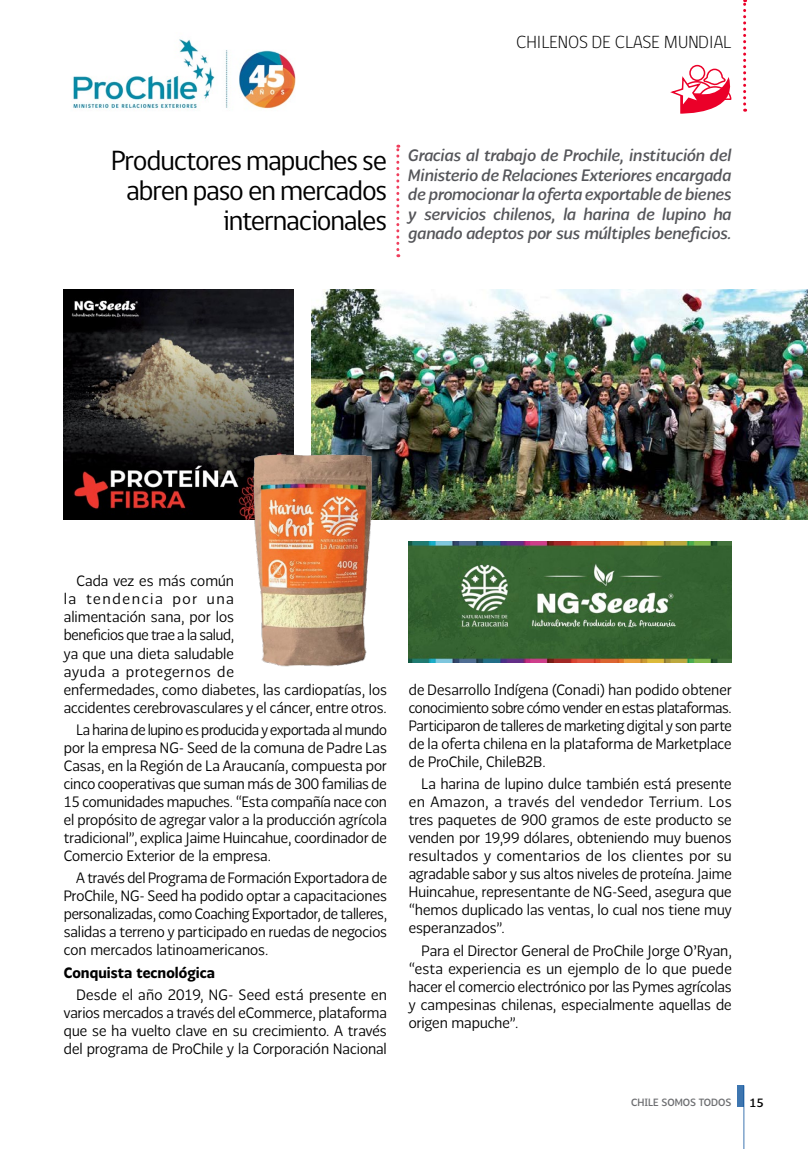
<style>
.page{position:relative;width:808px;height:1149px;background:#fff}
.page>*{position:absolute;margin:0;border:0;box-sizing:border-box;transform-origin:0 0}
.t1{font:28.5px/30px "gob CL";letter-spacing:-.04em;color:#000;text-align:right}
.t2{font:300 18px "gob CL";color:#000}
.t3{font:italic 16.5px/19.5px "Chilena";color:#55565a;text-align:justify}
.t4{font:15px/18px "Chilena Fina";color:#000;text-align:justify;scale:.95 1}
.t5{font:15px/18px "Chilena Fina";color:#000;text-align:justify;scale:.92 1}
.t6{font:15px/18px "Chilena Fina";color:#000;text-align:justify;scale:.94 1}
.t7{font:15px/18px "Chilena Fina";color:#000;text-align:justify;scale:.96 1}
.t8{font:15px "Chilena Gruesa";letter-spacing:.005em;color:#000;scale:.95 1}
.t9{font:12px "Chilena";color:#000}
.t10{font:10.5px "Chilena";color:#6d6e71}
</style>
<div class="page">
<div style="left:737px;top:1084px;width:6px;height:22px;background:#3e76b0"></div>
<hr style="left:743px;top:1084px;width:1px;height:64px;background:#004a97">
<svg style="left:670px;top:0;width:76px;height:114px"></svg>
<img style="left:73px;top:39px;width:223px;height:70px">
<img style="left:64px;top:290px;width:229px;height:229px">
<img style="left:311px;top:290px;width:497px;height:229px">
<img style="left:408px;top:541px;width:324px;height:121px">
<img style="left:249px;top:449px;width:130px;height:218px">
<svg style="left:396px;top:145px;width:3px;height:112px"></svg>
<p class="t2" style="left:516px;top:30px;width:217px">CHILENOS DE CLASE MUNDIAL</p>
<h1 class="t1" style="left:111px;top:146px;width:278px">Productores mapuches se abren paso en mercados internacionales</h1>
<p class="t3" style="left:408px;top:145px;width:325px">Gracias al trabajo de Prochile, institución del Ministerio de Relaciones Exteriores encargada de promocionar la oferta exportable de bienes y servicios chilenos, la harina de lupino ha ganado adeptos por sus múltiples beneficios.</p>
<p class="t4" style="left:64px;top:572px;width:342px;text-align:left;text-indent:13px">Cada vez es más común<br>la tendencia por una<br>alimentación sana, por los<br>beneficios que trae a la salud,<br>ya que una dieta saludable<br>ayuda a protegernos de<br>enfermedades, como diabetes, las cardiopatías, los accidentes cerebrovasculares y el cáncer, entre otros.</p>
<p class="t5" style="left:64px;top:720px;width:353px;text-indent:13px">La harina de lupino es producida y exportada al mundo por la empresa NG- Seed de la comuna de Padre Las Casas, en la Región de La Araucanía, compuesta por cinco cooperativas que suman más de 300 familias de 15 comunidades mapuches. “Esta compañía nace con el propósito de agregar valor a la producción agrícola tradicional”, explica Jaime Huincahue, coordinador de Comercio Exterior de la empresa.</p>
<p class="t6" style="left:64px;top:868px;width:345px;text-indent:13px">A través del Programa de Formación Exportadora de ProChile, NG- Seed ha podido optar a capacitaciones personalizadas, como Coaching Exportador, de talleres, salidas a terreno y participado en ruedas de negocios con mercados latinoamericanos.</p>
<p class="t8" style="left:64px;top:962px;width:161px">Conquista tecnológica</p>
<p class="t7" style="left:64px;top:985px;width:338px;text-indent:13px">Desde el año 2019, NG- Seed está presente en varios mercados a través del eCommerce, plataforma que se ha vuelto clave en su crecimiento. A través del programa de ProChile y la Corporación Nacional</p>
<p class="t4" style="left:409px;top:680px;width:341px">de Desarrollo Indígena (Conadi) han podido obtener conocimiento sobre cómo vender en estas plataformas.<br>Participaron de talleres de marketing digital y son parte de la oferta chilena en la plataforma de Marketplace de ProChile, ChileB2B.</p>
<p class="t4" style="left:409px;top:774px;width:341px;text-indent:13px">La harina de lupino dulce también está presente en Amazon, a través del vendedor Terrium. Los tres paquetes de 900 gramos de este producto se venden por 19,99 dólares, obteniendo muy buenos resultados y comentarios de los clientes por su agradable sabor y sus altos niveles de proteína. Jaime Huincahue, representante de NG-Seed, asegura que “hemos duplicado las ventas, lo cual nos tiene muy esperanzados”.</p>
<p class="t4" style="left:409px;top:940px;width:341px;text-indent:13px">Para el Director General de ProChile Jorge O’Ryan, “esta experiencia es un ejemplo de lo que puede hacer el comercio electrónico por las Pymes agrícolas y campesinas chilenas, especialmente aquellas de origen mapuche”.</p>
<p class="t10" style="left:631px;top:1095px;width:102px">CHILE SOMOS TODOS</p>
<p class="t9" style="left:749px;top:1095px;width:16px">15</p>
</div>
